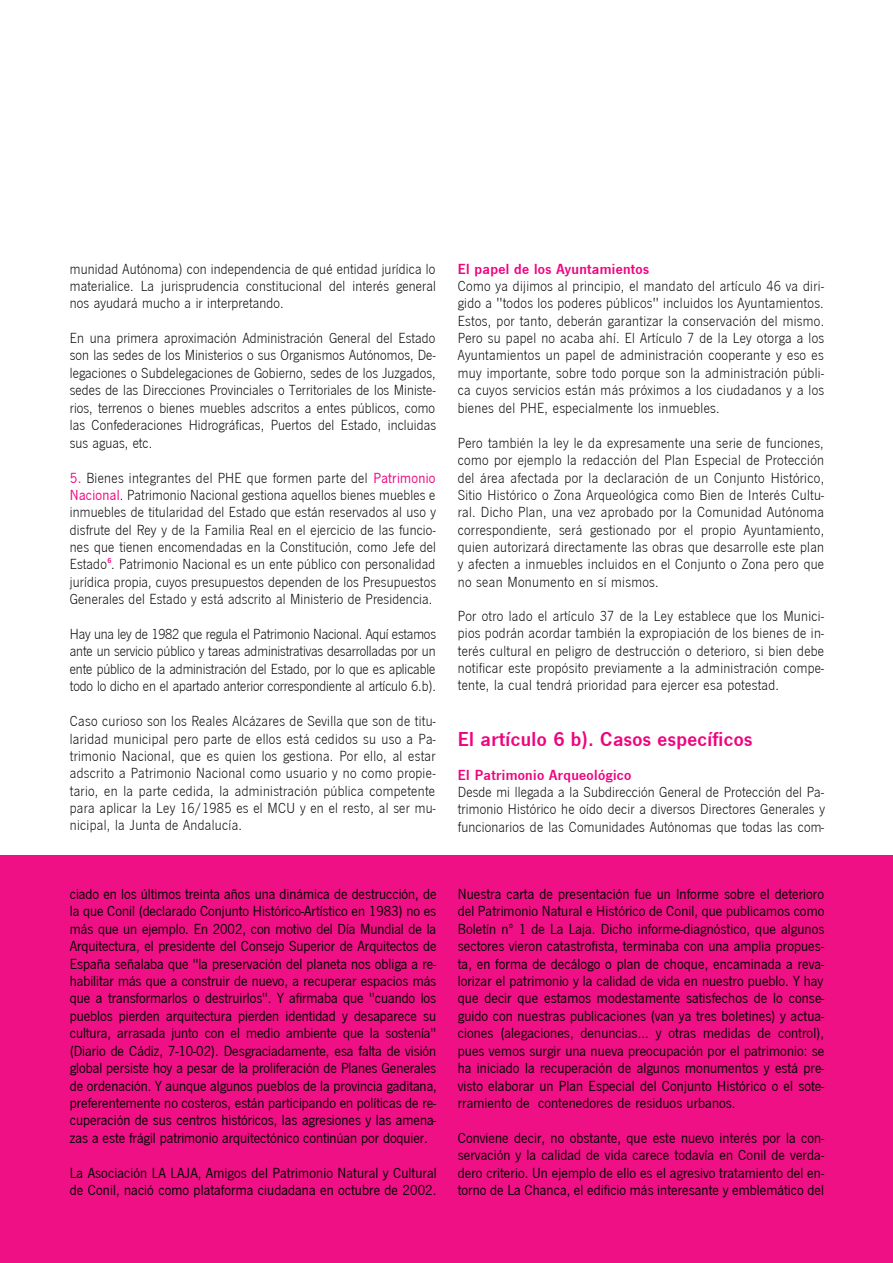
<style>
.page{position:relative;width:893px;height:1263px;background:#fff}
.page>*{position:absolute;margin:0;border:0;box-sizing:border-box;transform-origin:0 0}
.t1{font:700 20.85px "News Got T Dem";letter-spacing:.02em;color:#ef047f}
.t2{font:15.15px/17.4px "News Got T Lig";letter-spacing:.01em;color:#000;text-align:justify}
.t3{font:15.15px/17.4px "News Got T";letter-spacing:.005em;color:#000;text-align:justify}
.t4{font:700 15.15px "News Got T Dem";letter-spacing:.02em;color:#ef047f}
.s1{font-family:"News Got T";color:#ef047f}
</style>
<div class="page">
<div style="left:0;top:855px;width:892px;height:408px;background:#f01085"></div>
<p class="t2" style="left:70px;top:260px;width:367px">munidad Autónoma) con independencia de qué entidad jurídica lo materialice. La jurisprudencia constitucional del interés general nos ayudará mucho a ir interpretando.</p>
<p class="t2" style="left:70px;top:329px;width:368px">En una primera aproximación Administración General del Estado son las sedes de los Ministerios o sus Organismos Autónomos, De&shy;legaciones o Subdelegaciones de Gobierno, sedes de los Juzgados, sedes de las Direcciones Provinciales o Territoriales de los Ministe&shy;rios, terrenos o bienes muebles adscritos a entes públicos, como las Confederaciones Hidrográficas, Puertos del Estado, incluidas sus aguas, etc.</p>
<p class="t2" style="left:70px;top:468px;width:367px"><span class="s1">5.</span> Bienes integrantes del PHE que formen parte del <span class="s1">Patrimonio Nacional</span>. Patrimonio Nacional gestiona aquellos bienes muebles e inmuebles de titularidad del Estado que están reservados al uso y disfrute del Rey y de la Familia Real en el ejercicio de las funcio&shy;nes que tienen encomendadas en la Constitución, como Jefe del Estado<sup>6</sup>. Patrimonio Nacional es un ente público con personalidad jurídica propia, cuyos presupuestos dependen de los Presupuestos Generales del Estado y está adscrito al Ministerio de Presidencia.</p>
<p class="t2" style="left:70px;top:625px;width:367px">Hay una ley de 1982 que regula el Patrimonio Nacional. Aquí estamos ante un servicio público y tareas administrativas desarrolladas por un ente público de la administración del Estado, por lo que es aplicable todo lo dicho en el apartado anterior correspondiente al artículo 6.b).</p>
<p class="t2" style="left:70px;top:712px;width:367px">Caso curioso son los Reales Alcázares de Sevilla que son de titu&shy;laridad municipal pero parte de ellos está cedidos su uso a Pa&shy;trimonio Nacional, que es quien los gestiona. Por ello, al estar adscrito a Patrimonio Nacional como usuario y no como propie&shy;tario, en la parte cedida, la administración pública competente para aplicar la Ley 16/1985 es el MCU y en el resto, al ser mu&shy;nicipal, la Junta de Andalucía.</p>
<p class="t4" style="left:458px;top:260px;width:193px">El papel de los Ayuntamientos</p>
<p class="t2" style="left:458px;top:277px;width:368px">Como ya dijimos al principio, el mandato del artículo 46 va diri&shy;gido a "todos los poderes públicos" incluidos los Ayuntamientos.<br>Estos, por tanto, deberán garantizar la conservación del mismo.<br>Pero su papel no acaba ahí. El Artículo 7 de la Ley otorga a los Ayuntamientos un papel de administración cooperante y eso es muy importante, sobre todo porque son la administración públi&shy;ca cuyos servicios están más próximos a los ciudadanos y a los bienes del PHE, especialmente los inmuebles.</p>
<p class="t2" style="left:458px;top:433px;width:368px">Pero también la ley le da expresamente una serie de funciones, como por ejemplo la redacción del Plan Especial de Protección del área afectada por la declaración de un Conjunto Histórico, Sitio Histórico o Zona Arqueológica como Bien de Interés Cultu&shy;ral. Dicho Plan, una vez aprobado por la Comunidad Autónoma correspondiente, será gestionado por el propio Ayuntamiento, quien autorizará directamente las obras que desarrolle este plan y afecten a inmuebles incluidos en el Conjunto o Zona pero que no sean Monumento en sí mismos.</p>
<p class="t2" style="left:458px;top:607px;width:368px">Por otro lado el artículo 37 de la Ley establece que los Munici&shy;pios podrán acordar también la expropiación de los bienes de in&shy;terés cultural en peligro de destrucción o deterioro, si bien debe notificar este propósito previamente a la administración compe&shy;tente, la cual tendrá prioridad para ejercer esa potestad.</p>
<h1 class="t1" style="left:458px;top:727px;width:296px">El artículo 6 b). Casos específicos</h1>
<p class="t4" style="left:458px;top:766px;width:175px">El Patrimonio Arqueológico</p>
<p class="t2" style="left:458px;top:783px;width:369px">Desde mi llegada a la Subdirección General de Protección del Pa&shy;trimonio Histórico he oído decir a diversos Directores Generales y funcionarios de las Comunidades Autónomas que todas las com-</p>
<p class="t3" style="left:70px;top:885px;width:368px">ciado en los últimos treinta años una dinámica de destrucción, de la que Conil (declarado Conjunto Histórico-Artístico en 1983) no es más que un ejemplo. En 2002, con motivo del Día Mundial de la Arquitectura, el presidente del Consejo Superior de Arquitectos de España señalaba que "la preservación del planeta nos obliga a re&shy;habilitar más que a construir de nuevo, a recuperar espacios más que a transformarlos o destruirlos". Y afirmaba que "cuando los pueblos pierden arquitectura pierden identidad y desaparece su cultura, arrasada junto con el medio ambiente que la sostenía" (Diario de Cádiz, 7-10-02). Desgraciadamente, esa falta de visión global persiste hoy a pesar de la proliferación de Planes Generales de ordenación. Y aunque algunos pueblos de la provincia gaditana, preferentemente no costeros, están participando en políticas de re&shy;cuperación de sus centros históricos, las agresiones y las amena&shy;zas a este frágil patrimonio arquitectónico continúan por doquier.</p>
<p class="t3" style="left:70px;top:1164px;width:368px">La Asociación LA LAJA, Amigos del Patrimonio Natural y Cultural de Conil, nació como plataforma ciudadana en octubre de 2002.</p>
<p class="t3" style="left:458px;top:885px;width:368px">Nuestra carta de presentación fue un Informe sobre el deterioro del Patrimonio Natural e Histórico de Conil, que publicamos como Boletín nº 1 de La Laja. Dicho informe-diagnóstico, que algunos sectores vieron catastrofista, terminaba con una amplia propues&shy;ta, en forma de decálogo o plan de choque, encaminada a reva&shy;lorizar el patrimonio y la calidad de vida en nuestro pueblo. Y hay que decir que estamos modestamente satisfechos de lo conse&shy;guido con nuestras publicaciones (van ya tres boletines) y actua&shy;ciones (alegaciones, denuncias... y otras medidas de control), pues vemos surgir una nueva preocupación por el patrimonio: se ha iniciado la recuperación de algunos monumentos y está pre&shy;visto elaborar un Plan Especial del Conjunto Histórico o el sote&shy;rramiento de contenedores de residuos urbanos.</p>
<p class="t3" style="left:458px;top:1129px;width:368px">Conviene decir, no obstante, que este nuevo interés por la con&shy;servación y la calidad de vida carece todavía en Conil de verda&shy;dero criterio. Un ejemplo de ello es el agresivo tratamiento del en&shy;torno de La Chanca, el edificio más interesante y emblemático del</p>
</div>
